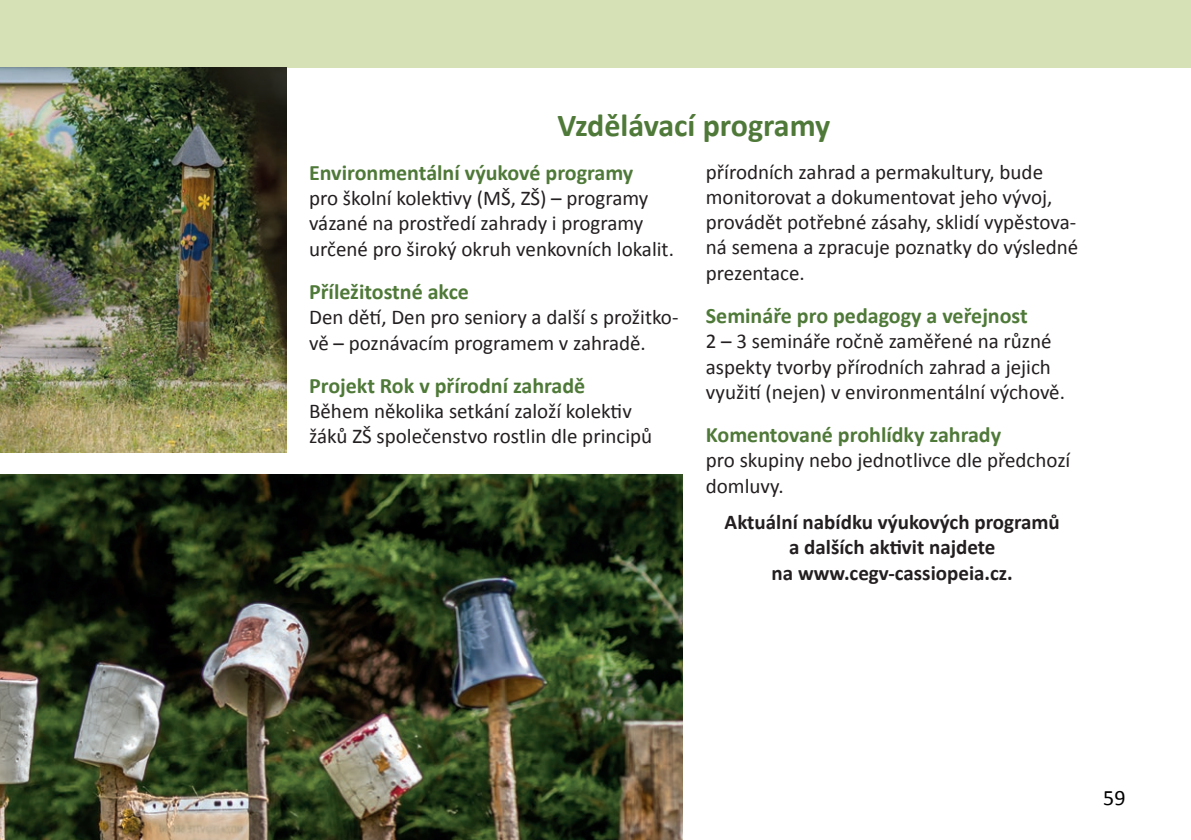
<style>
.page{position:relative;width:1191px;height:840px;background:#fff}
.page>*{position:absolute;margin:0;border:0;box-sizing:border-box;transform-origin:0 0}
.t1{font:700 32px "Calibri";color:#4f7938}
.t2{font:700 22px "Calibri";color:#4f7938}
.t3{font:22px "Calibri";color:#000}
.t4{font:21px/25.2px "Calibri";color:#231f20}
.t5{font:700 21px/25.2px "Calibri";color:#231f20;text-align:center}
</style>
<div class="page">
<div style="left:0;top:0;width:1191px;height:67px;background:#d7e1b6"></div>
<img style="left:0;top:67px;width:286px;height:385px">
<img style="left:0;top:474px;width:682px;height:365px">
<h1 class="t1" style="left:557px;top:105px;width:274px">Vzdělávací programy</h1>
<p class="t2" style="left:309px;top:158px;width:326px">Environmentální výukové programy</p>
<p class="t4" style="left:309px;top:185px;width:366px">pro školní kolektivy (MŠ, ZŠ) – programy vázané na prostředí zahrady i programy určené pro široký okruh venkovních lokalit.</p>
<p class="t2" style="left:309px;top:277px;width:161px">Příležitostné akce</p>
<p class="t4" style="left:309px;top:304px;width:371px">Den dětí, Den pro seniory a další s prožitko&shy;vě – poznávacím programem v zahradě.</p>
<p class="t2" style="left:309px;top:371px;width:278px">Projekt Rok v přírodní zahradě</p>
<p class="t4" style="left:309px;top:398px;width:345px">Během několika setkání založí kolektiv žáků ZŠ společenstvo rostlin dle principů</p>
<p class="t4" style="left:706px;top:159px;width:374px">přírodních zahrad a permakultury, bude monitorovat a dokumentovat jeho vývoj, provádět potřebné zásahy, sklidí vypěstova&shy;ná semena a zpracuje poznatky do výsledné prezentace.</p>
<p class="t2" style="left:706px;top:301px;width:323px">Semináře pro pedagogy a veřejnost</p>
<p class="t4" style="left:706px;top:328px;width:361px">2 – 3 semináře ročně zaměřené na různé aspekty tvorby přírodních zahrad a jejich využití (nejen) v environmentální výchově.</p>
<p class="t2" style="left:706px;top:420px;width:297px">Komentované prohlídky zahrady</p>
<p class="t4" style="left:706px;top:447px;width:366px">pro skupiny nebo jednotlivce dle předchozí domluvy.</p>
<p class="t5" style="left:724px;top:509px;width:337px">Aktuální nabídku výukových programů a dalších aktivit najdete<br>na www.cegv-cassiopeia.cz.</p>
<p class="t3" style="left:1103px;top:783px;width:24px">59</p>
</div>
